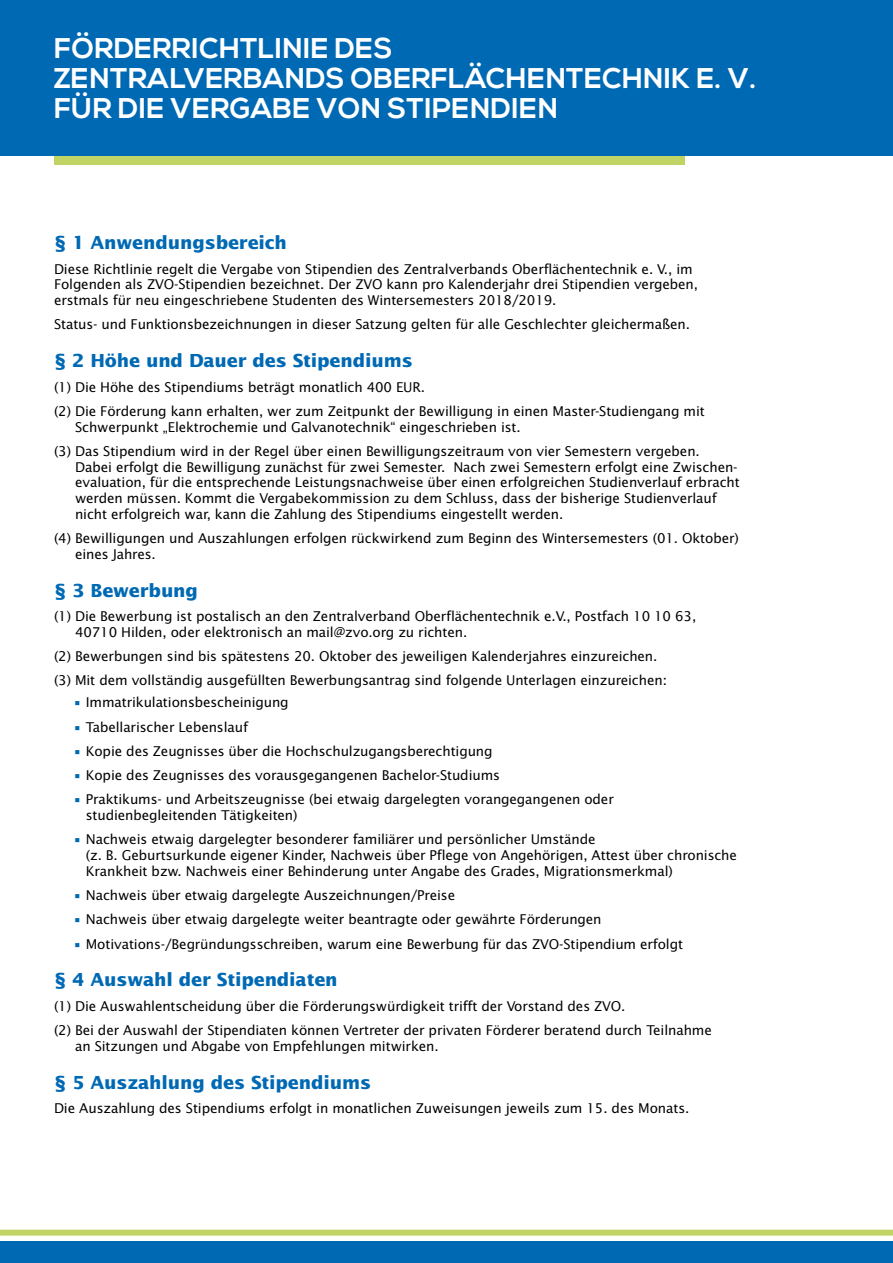
<style>
.page{position:relative;width:893px;height:1263px;background:#fff}
.page>*{position:absolute;margin:0;border:0;box-sizing:border-box;transform-origin:0 0}
.t1{font:700 28.5px/30px "Nexa";letter-spacing:.01em;color:#fff}
.t2{font:700 18px "Lucida Sans";letter-spacing:-.01em;color:#0069b4}
.t3{font:13.5px/15.8px "Lucida Sans";letter-spacing:-.01em;color:#000}
.s1{color:#0069b4}
</style>
<div class="page">
<div style="left:54px;top:150px;width:631px;height:15px;background:#bfd464"></div>
<div style="left:0;top:0;width:893px;height:155px;background:#0069b4"></div>
<div style="left:0;top:1241px;width:893px;height:22px;background:#0069b4"></div>
<div style="left:0;top:1230px;width:893px;height:5px;background:#bfd464"></div>
<h1 class="t1" style="left:54px;top:35px;width:704px">FÖRDERRICHTLINIE DES<br>ZENTRALVERBANDS OBERFLÄCHENTECHNIK E. V.<br>FÜR DIE VERGABE VON STIPENDIEN</h1>
<h2 class="t2" style="left:54px;top:232px;width:235px">§ 1 Anwendungsbereich</h2>
<p class="t3" style="left:54px;top:261px;width:646px">Diese Richtlinie regelt die Vergabe von Stipendien des Zentralverbands Oberflächentechnik e. V., im<br>Folgenden als ZVO-Stipendien bezeichnet. Der ZVO kann pro Kalenderjahr drei Stipendien vergeben, erstmals für neu eingeschriebene Studenten des Wintersemesters 2018/2019.</p>
<p class="t3" style="left:54px;top:316px;width:637px">Status- und Funktionsbezeichnungen in dieser Satzung gelten für alle Geschlechter gleichermaßen.</p>
<h2 class="t2" style="left:54px;top:350px;width:360px">§ 2 Höhe und Dauer des Stipendiums</h2>
<p class="t3" style="left:54px;top:374px;width:652px;line-height:24.3px">(1) Die Höhe des Stipendiums beträgt monatlich 400 EUR.<br>(2) Die Förderung kann erhalten, wer zum Zeitpunkt der Bewilligung in einen Master-Studiengang mit</p>
<p class="t3" style="left:54px;top:414px;width:647px;line-height:24.3px;text-indent:21px">Schwerpunkt „Elektrochemie und Galvanotechnik“ eingeschrieben ist.<br>(3) Das Stipendium wird in der Regel über einen Bewilligungszeitraum von vier Semestern vergeben.</p>
<p class="t3" style="left:75px;top:458px;width:666px">Dabei erfolgt die Bewilligung zunächst für zwei Semester. Nach zwei Semestern erfolgt eine Zwischen&shy;evaluation, für die entsprechende Leistungsnachweise über einen erfolgreichen Studienverlauf erbracht werden müssen. Kommt die Vergabekommission zu dem Schluss, dass der bisherige Studienverlauf nicht erfolgreich war, kann die Zahlung des Stipendiums eingestellt werden.</p>
<p class="t3" style="left:75px;top:530px;width:665px;text-indent:-21px">(4) Bewilligungen und Auszahlungen erfolgen rückwirkend zum Beginn des Wintersemesters (01. Oktober) eines Jahres.</p>
<h2 class="t2" style="left:54px;top:579px;width:146px">§ 3 Bewerbung</h2>
<p class="t3" style="left:75px;top:608px;width:623px;text-indent:-21px">(1) Die Bewerbung ist postalisch an den Zentralverband Oberflächentechnik e.V., Postfach 10 10 63,<br>40710 Hilden, oder elektronisch an mail@zvo.org zu richten.</p>
<p class="t3" style="left:54px;top:644px;width:614px;line-height:24.3px">(2) Bewerbungen sind bis spätestens 20. Oktober des jeweiligen Kalenderjahres einzureichen. (3) Mit dem vollständig ausgefüllten Bewerbungsantrag sind folgende Unterlagen einzureichen:</p>
<p class="t3" style="left:73px;top:694px;width:217px"><span class="s1">•</span> Immatrikulationsbescheinigung</p>
<p class="t3" style="left:73px;top:718px;width:176px"><span class="s1">•</span> Tabellarischer Lebenslauf</p>
<p class="t3" style="left:73px;top:743px;width:421px"><span class="s1">•</span> Kopie des Zeugnisses über die Hochschulzugangsberechtigung</p>
<p class="t3" style="left:73px;top:767px;width:428px"><span class="s1">•</span> Kopie des Zeugnisses des vorausgegangenen Bachelor-Studiums</p>
<p class="t3" style="left:86px;top:791px;width:530px;text-indent:-13px"><span class="s1">•</span> Praktikums- und Arbeitszeugnisse (bei etwaig dargelegten vorangegangenen oder studienbegleitenden Tätigkeiten)</p>
<p class="t3" style="left:86px;top:831px;width:653px;text-indent:-13px"><span class="s1">•</span> Nachweis etwaig dargelegter besonderer familiärer und persönlicher Umstände<br>(z. B. Geburtsurkunde eigener Kinder, Nachweis über Pflege von Angehörigen, Attest über chronische<br>Krankheit bzw. Nachweis einer Behinderung unter Angabe des Grades, Migrationsmerkmal)</p>
<p class="t3" style="left:73px;top:887px;width:383px"><span class="s1">•</span> Nachweis über etwaig dargelegte Auszeichnungen/Preise</p>
<p class="t3" style="left:73px;top:911px;width:530px"><span class="s1">•</span> Nachweis über etwaig dargelegte weiter beantragte oder gewährte Förderungen</p>
<p class="t3" style="left:73px;top:935px;width:611px"><span class="s1">•</span> Motivations-/Begründungsschreiben, warum eine Bewerbung für das ZVO-Stipendium erfolgt</p>
<h2 class="t2" style="left:54px;top:969px;width:285px">§ 4 Auswahl der Stipendiaten</h2>
<p class="t3" style="left:54px;top:993px;width:659px;line-height:24.3px">(1) Die Auswahlentscheidung über die Förderungswürdigkeit trifft der Vorstand des ZVO.<br>(2) Bei der Auswahl der Stipendiaten können Vertreter der privaten Förderer beratend durch Teilnahme</p>
<p class="t3" style="left:75px;top:1038px;width:365px">an Sitzungen und Abgabe von Empfehlungen mitwirken.</p>
<h2 class="t2" style="left:54px;top:1071px;width:319px">§ 5 Auszahlung des Stipendiums</h2>
<p class="t3" style="left:54px;top:1100px;width:637px">Die Auszahlung des Stipendiums erfolgt in monatlichen Zuweisungen jeweils zum 15. des Monats.</p>
</div>
